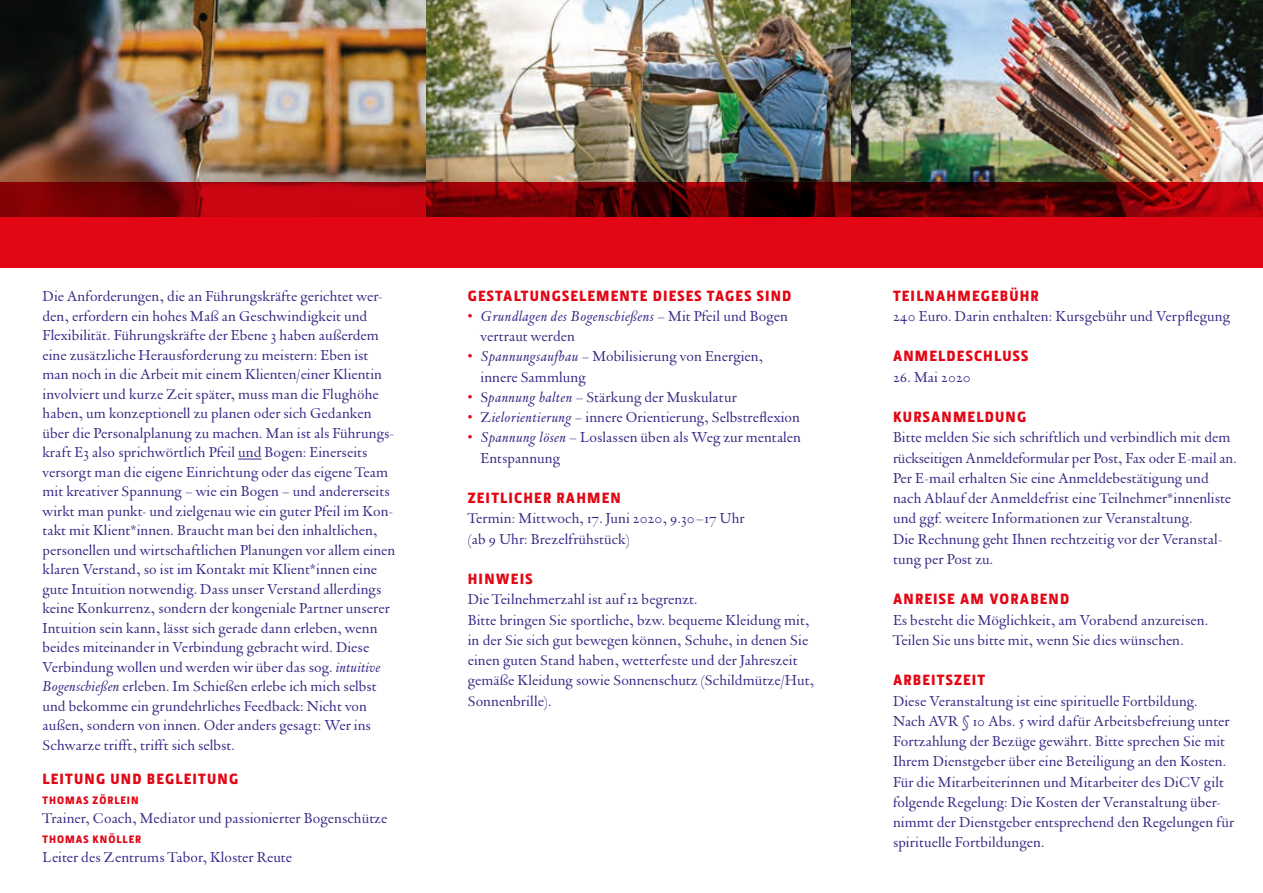
<style>
.page{position:relative;width:1263px;height:893px;background:#fff}
.page>*{position:absolute;margin:0;border:0;box-sizing:border-box;transform-origin:0 0}
.t1{font:15px/19.5px "DTL Vanden Keere D";letter-spacing:.01em;color:#312783}
.t2{font:900 15px "Section";letter-spacing:.08em;color:#e30614}
.t3{font:15px "DTL Vanden Keere D Caps";letter-spacing:.015em;color:#312783}
.t4{font:900 10.8px "Section";letter-spacing:.09em;color:#e30614}
.s1{font-family:"DTL Vanden Keere D Caps"}
.s2{font-style:italic}
.s3{color:#e30614}
.s4{font-family:"DTL Vanden Keere D"}
</style>
<div class="page">
<img style="left:0;top:0;width:1263px;height:183px">
<svg style="left:238px;top:459px;width:24px;height:1px"></svg>
<svg style="left:0;top:183px;width:1263px;height:85px;background:#b6040e"></svg>
<p class="t1" style="left:43px;top:286px;width:354px">Die Anforderungen, die an Führungskräfte gerichtet wer&shy;den, erfordern ein hohes Maß an Geschwindigkeit und Flexibilität. Führungskräfte der Ebene <span class="s1">3</span> haben außerdem eine zusätzliche Herausforderung zu meistern: Eben ist man noch in die Arbeit mit einem Klienten/einer Klientin involviert und kurze Zeit später, muss man die Flughöhe haben, um konzeptionell zu planen oder sich Gedanken über die Personalplanung zu machen. Man ist als Führungs&shy;kraft E<span class="s1">3</span> also sprichwörtlich Pfeil und Bogen: Einerseits versorgt man die eigene Einrichtung oder das eigene Team mit kreativer Spannung – wie ein Bogen – und andererseits wirkt man punkt- und zielgenau wie ein guter Pfeil im Kon&shy;takt mit Klient*innen. Braucht man bei den inhaltlichen, personellen und wirtschaftlichen Planungen vor allem einen klaren Verstand, so ist im Kontakt mit Klient*innen eine gute Intuition notwendig. Dass unser Verstand allerdings keine Konkurrenz, sondern der kongeniale Partner unserer Intuition sein kann, lässt sich gerade dann erleben, wenn beides miteinander in Verbindung gebracht wird. Diese Verbindung wollen und werden wir über das sog. <span class="s2">intuitive Bogenschießen</span> erleben. Im Schießen erlebe ich mich selbst und bekomme ein grundehrliches Feedback: Nicht von außen, sondern von innen. Oder anders gesagt: Wer ins Schwarze trifft, trifft sich selbst.</p>
<p class="t2" style="left:43px;top:770px;width:197px">LEITUNG UND BEGLEITUNG</p>
<p class="t4" style="left:43px;top:794px;width:98px">THOMAS ZÖRLEIN</p>
<p class="t1" style="left:43px;top:808px;width:346px">Trainer, Coach, Mediator und passionierter Bogenschütze</p>
<p class="t4" style="left:43px;top:833px;width:100px">THOMAS KNÖLLER</p>
<p class="t1" style="left:43px;top:847px;width:251px">Leiter des Zentrums Tabor, Kloster Reute</p>
<p class="t2" style="left:468px;top:287px;width:325px">GESTALTUNGSELEMENTE DIESES TAGES SIND</p>
<p class="t1" style="left:480px;top:306px;width:309px;line-height:20.2px;text-indent:-13px"><span class="s3">•</span> <span class="s2">Grundlagen des Bogenschießens</span> – Mit Pfeil und Bogen vertraut werden</p>
<p class="t1" style="left:480px;top:346px;width:284px;line-height:20.2px;text-indent:-13px"><span class="s3">•</span> <span class="s2">Spannungsaufbau</span> – Mobilisierung von Energien, innere Sammlung</p>
<p class="t1" style="left:468px;top:387px;width:270px"><span class="s3">•</span> S<span class="s2">pannung halten</span> – Stärkung der Muskulatur</p>
<p class="t1" style="left:468px;top:407px;width:334px"><span class="s3">•</span> Z<span class="s2">ielorientierung</span> – innere Orientierung, Selbstreflexion</p>
<p class="t1" style="left:480px;top:427px;width:322px;line-height:20.2px;text-indent:-13px"><span class="s3">•</span> <span class="s2">Spannung lösen</span> – Loslassen üben als Weg zur mentalen<br>Entspannung</p>
<p class="t2" style="left:468px;top:489px;width:155px">ZEITLICHER RAHMEN</p>
<p class="t1" style="left:468px;top:508px;width:278px;line-height:20.2px">Termin: Mittwoch, <span class="s1">17.</span> Juni <span class="s1">2020, 9.30 – 17</span> Uhr (ab <span class="s1">9</span> Uhr: Brezelfrühstück)</p>
<p class="t2" style="left:468px;top:570px;width:66px">HINWEIS</p>
<p class="t1" style="left:468px;top:589px;width:348px;line-height:20.2px">Die Teilnehmerzahl ist auf <span class="s1">12</span> begrenzt.<br>Bitte bringen Sie sportliche, bzw. bequeme Kleidung mit, in der Sie sich gut bewegen können, Schuhe, in denen Sie einen guten Stand haben, wetterfeste und der Jahreszeit gemäße Kleidung sowie Sonnenschutz (Schildmütze/Hut, Sonnenbrille).</p>
<p class="t2" style="left:893px;top:287px;width:147px">TEILNAHMEGEBÜHR</p>
<p class="t1" style="left:893px;top:306px;width:339px"><span class="s1">240</span> Euro. Darin enthalten: Kursgebühr und Verpflegung</p>
<p class="t2" style="left:893px;top:348px;width:137px">ANMELDESCHLUSS</p>
<p class="t3" style="left:893px;top:367px;width:79px">26. <span class="s4">Mai</span> 2020</p>
<p class="t2" style="left:893px;top:408px;width:135px">KURSANMELDUNG</p>
<p class="t1" style="left:893px;top:427px;width:345px;line-height:20.2px">Bitte melden Sie sich schriftlich und verbindlich mit dem rückseitigen Anmeldeformular per Post, Fax oder E-mail an.<br>Per E-mail erhalten Sie eine Anmeldebestätigung und nach Ablauf der Anmeldefrist eine Teilnehmer*innenliste und ggf. weitere Informationen zur Veranstaltung.<br>Die Rechnung geht Ihnen rechtzeitig vor der Veranstal&shy;tung per Post zu.</p>
<p class="t2" style="left:893px;top:591px;width:178px">ANREISE AM VORABEND</p>
<p class="t1" style="left:893px;top:610px;width:317px;line-height:20.2px">Es besteht die Möglichkeit, am Vorabend anzureisen.<br>Teilen Sie uns bitte mit, wenn Sie dies wünschen.</p>
<p class="t2" style="left:893px;top:672px;width:94px">ARBEITSZEIT</p>
<p class="t1" style="left:893px;top:691px;width:342px;line-height:20.2px">Diese Veranstaltung ist eine spirituelle Fortbildung.<br>Nach AVR § <span class="s1">10</span> Abs. <span class="s1">5</span> wird dafür Arbeitsbefreiung unter Fortzahlung der Bezüge gewährt. Bitte sprechen Sie mit Ihrem Dienstgeber über eine Beteiligung an den Kosten.<br>Für die Mitarbeiterinnen und Mitarbeiter des DiCV gilt folgende Regelung: Die Kosten der Veranstaltung über&shy;nimmt der Dienstgeber entsprechend den Regelungen für spirituelle Fortbildungen.</p>
</div>
